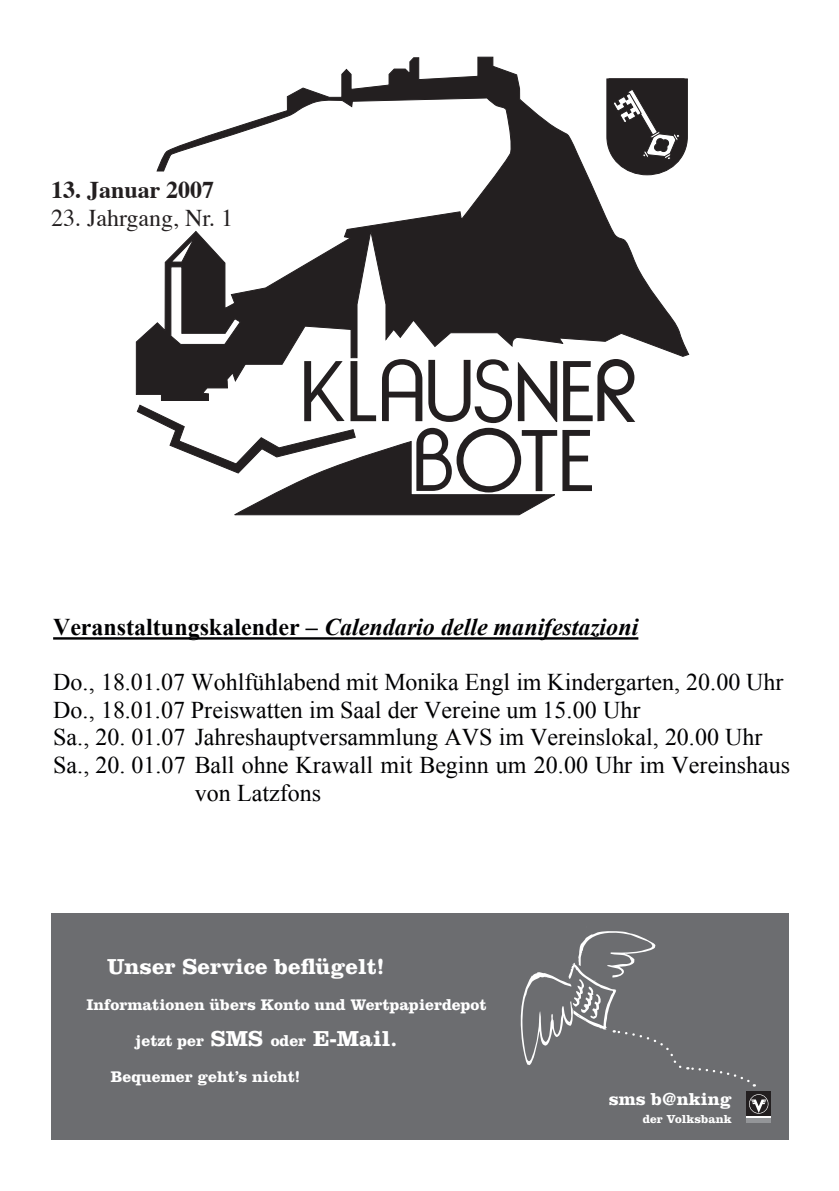
<style>
.page{position:relative;width:839px;height:1191px;background:#fff}
.page>*{position:absolute;margin:0;border:0;box-sizing:border-box;transform-origin:0 0}
.t1{font:24px "Times New Roman";color:#000002}
.t2{font:italic 700 24px "Times New Roman";color:#000002}
.t3{font:24px "Times";color:#231f20}
.t4{font:700 24px "Times";color:#231f20}
.t5{font:700 22.4px "Clarendon";color:#fff}
.t6{font:700 18px "Clarendon";color:#fff}
.t7{font:700 16px "Clarendon";color:#fff}
.t8{font:700 12px "Clarendon";color:#fff}
.s1{font-style:normal}
.s2{font-size:22.4px}
</style>
<div class="page">
<hr style="left:53px;top:637px;width:585px;height:2px;background:#000002">
<div style="left:51px;top:913px;width:737px;height:227px;background:#6c6d70"></div>
<hr style="left:746px;top:1115px;width:25px;height:3px;background:#fff">
<div style="left:746px;top:1091px;width:25px;height:25px;background:#231f20"></div>
<svg style="left:749px;top:1094px;width:19px;height:19px"></svg>
<div style="left:746px;top:1118px;width:25px;height:5px;background:#939598"></div>
<svg style="left:520px;top:931px;width:235px;height:155px"></svg>
<svg style="left:136px;top:57px;width:553px;height:338px"></svg>
<svg style="left:170px;top:238px;width:71px;height:107px"></svg>
<svg style="left:606px;top:78px;width:82px;height:97px;background:#4b4748"></svg>
<svg style="left:137px;top:359px;width:498px;height:156px"></svg>
<p class="t4" style="left:51px;top:180px;width:164px">13. Januar 2007</p>
<p class="t3" style="left:51px;top:208px;width:184px">23. Jahrgang, Nr. 1</p>
<p class="t2" style="left:53px;top:613px;width:587px"><span class="s1">Veranstaltungskalender –</span> Calendario delle manifestazioni</p>
<p class="t1" style="left:53px;top:668px;width:732px">Do., 18.01.07 Wohlfühlabend mit Monika Engl im Kindergarten, 20.00 Uhr</p>
<p class="t1" style="left:53px;top:696px;width:589px">Do., 18.01.07 Preiswatten im Saal der Vereine um 15.00 Uhr</p>
<p class="t1" style="left:53px;top:723px;width:711px">Sa., 20. 01.07 Jahreshauptversammlung AVS im Vereinslokal, 20.00 Uhr</p>
<p class="t1" style="left:53px;top:751px;width:738px">Sa., 20. 01.07 Ball ohne Krawall mit Beginn um 20.00 Uhr im Vereinshaus</p>
<p class="t1" style="left:195px;top:779px;width:128px">von Latzfons</p>
<p class="t5" style="left:107px;top:958px;width:279px">Unser Service beflügelt!</p>
<p class="t7" style="left:86px;top:999px;width:402px">Informationen übers Konto und Wertpapierdepot</p>
<p class="t7" style="left:135px;top:1035px;width:263px">jetzt per <span class="s2">SMS</span> oder <span class="s2">E-Mail.</span></p>
<p class="t7" style="left:111px;top:1071px;width:191px">Bequemer geht’s nicht!</p>
<p class="t6" style="left:609px;top:1091px;width:124px">sms b@nking</p>
<p class="t8" style="left:643px;top:1114px;width:90px">der Volksbank</p>
</div>
